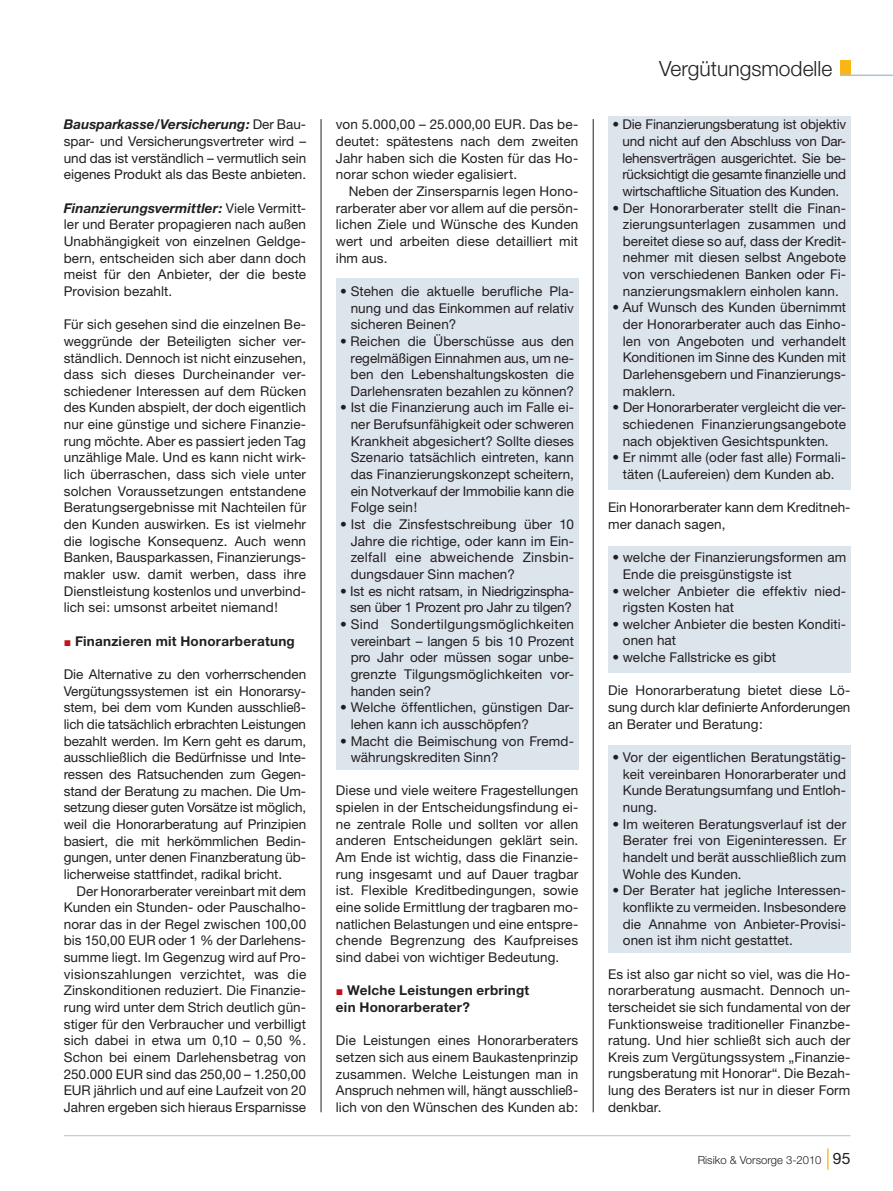
<style>
.page{position:relative;width:893px;height:1191px;background:#fff}
.page>*{position:absolute;margin:0;border:0;box-sizing:border-box;transform-origin:0 0}
.t1{font:300 21px "Helvetica Neue";color:#231f20}
.t2{font:13.5px/16.6px "Helvetica Neue";letter-spacing:.01em;color:#231f20;text-align:justify}
.t3{font:700 13.5px/16.8px "Helvetica Neue";letter-spacing:.02em;color:#231f20}
.t4{font:13.5px/16.6px "Helvetica Neue";letter-spacing:-.015em;color:#231f20;text-align:right}
.t5{font:300 11.25px "Helvetica Neue";color:#231f20}
.s1{font-weight:700;font-style:italic}
.s2{font-family:"BB Sonderzeichen";font-weight:400;color:#c4121a}
.s3{font-weight:400;font-size:15.75px}
</style>
<div class="page">
<hr style="left:64px;top:1135px;width:786px;height:1px;background:#b0c2d2">
<svg style="left:827px;top:1148px;width:1px;height:21px"></svg>
<div style="left:608px;top:745px;width:242px;height:207px;background:#dce4ec"></div>
<div style="left:608px;top:116px;width:242px;height:373px;background:#dce4ec"></div>
<div style="left:608px;top:546px;width:242px;height:127px;background:#dce4ec"></div>
<div style="left:336px;top:278px;width:242px;height:492px;background:#dce4ec"></div>
<div style="left:840px;top:60px;width:10px;height:15px;background:#f9b614"></div>
<hr style="left:840px;top:75px;width:53px;height:1px;background:#b0c2d2">
<hr style="left:321px;top:119px;width:1px;height:993px;background:#231f20">
<hr style="left:593px;top:119px;width:1px;height:993px;background:#231f20">
<p class="t2" style="left:64px;top:117px;width:244px"><span class="s1">Bausparkasse/Versicherung:</span> Der Bau&shy;spar- und Versicherungsvertreter wird – und das ist verständlich – vermutlich sein eigenes Produkt als das Beste anbieten.</p>
<p class="t2" style="left:64px;top:201px;width:244px"><span class="s1">Finanzierungsvermittler:</span> Viele Vermitt&shy;ler und Berater propagieren nach außen Unabhängigkeit von einzelnen Geldge&shy;bern, entscheiden sich aber dann doch meist für den Anbieter, der die beste Provision bezahlt.</p>
<p class="t2" style="left:64px;top:317px;width:244px">Für sich gesehen sind die einzelnen Be&shy;weggründe der Beteiligten sicher ver&shy;ständlich. Dennoch ist nicht einzusehen, dass sich dieses Durcheinander ver&shy;schiedener Interessen auf dem Rücken des Kunden abspielt, der doch eigentlich nur eine günstige und sichere Finanzie&shy;rung möchte. Aber es passiert jeden Tag unzählige Male. Und es kann nicht wirk&shy;lich überraschen, dass sich viele unter solchen Voraussetzungen entstandene Beratungsergebnisse mit Nachteilen für den Kunden auswirken. Es ist vielmehr die logische Konsequenz. Auch wenn Banken, Bausparkassen, Finanzierungs&shy;makler usw. damit werben, dass ihre Dienstleistung kostenlos und unverbind&shy;lich sei: umsonst arbeitet niemand!</p>
<p class="t3" style="left:64px;top:633px;width:233px"><span class="s2">J</span> Finanzieren mit Honorarberatung</p>
<p class="t2" style="left:64px;top:667px;width:244px">Die Alternative zu den vorherrschenden Vergütungssystemen ist ein Honorarsy&shy;stem, bei dem vom Kunden ausschließ&shy;lich die tatsächlich erbrachten Leistungen bezahlt werden. Im Kern geht es darum, ausschließlich die Bedürfnisse und Inte&shy;ressen des Ratsuchenden zum Gegen&shy;stand der Beratung zu machen. Die Um&shy;setzung dieser guten Vorsätze ist möglich, weil die Honorarberatung auf Prinzipien basiert, die mit herkömmlichen Bedin&shy;gungen, unter denen Finanzberatung üb&shy;licherweise stattfindet, radikal bricht.</p>
<p class="t2" style="left:64px;top:883px;width:244px;text-indent:13px">Der Honorarberater vereinbart mit dem Kunden ein Stunden- oder Pauschalho&shy;norar das in der Regel zwischen 100,00 bis 150,00 EUR oder 1 % der Darlehens&shy;summe liegt. Im Gegenzug wird auf Pro&shy;visionszahlungen verzichtet, was die Zinskonditionen reduziert. Die Finanzie&shy;rung wird unter dem Strich deutlich gün&shy;stiger für den Verbraucher und verbilligt sich dabei in etwa um 0,10 – 0,50 %.<br>Schon bei einem Darlehensbetrag von 250.000 EUR sind das 250,00 – 1.250,00<br>EUR jährlich und auf eine Laufzeit von 20<br>Jahren ergeben sich hieraus Ersparnisse</p>
<p class="t2" style="left:336px;top:118px;width:244px">von 5.000,00 – 25.000,00 EUR. Das be&shy;deutet: spätestens nach dem zweiten Jahr haben sich die Kosten für das Ho&shy;norar schon wieder egalisiert.</p>
<p class="t2" style="left:336px;top:184px;width:244px;text-indent:13px">Neben der Zinsersparnis legen Hono&shy;rarberater aber vor allem auf die persön&shy;lichen Ziele und Wünsche des Kunden wert und arbeiten diese detailliert mit ihm aus.</p>
<p class="t2" style="left:351px;top:284px;width:225px;text-indent:-11px">• Stehen die aktuelle berufliche Pla&shy;nung und das Einkommen auf relativ sicheren Beinen?</p>
<p class="t2" style="left:351px;top:334px;width:225px;text-indent:-10px">• Reichen die Überschüsse aus den regelmäßigen Einnahmen aus, um ne&shy;ben den Lebenshaltungskosten die Darlehensraten bezahlen zu können?</p>
<p class="t2" style="left:351px;top:401px;width:225px;text-indent:-11px">• Ist die Finanzierung auch im Falle ei&shy;ner Berufsunfähigkeit oder schweren Krankheit abgesichert? Sollte dieses Szenario tatsächlich eintreten, kann das Finanzierungskonzept scheitern, ein Notverkauf der Immobilie kann die Folge sein!</p>
<p class="t2" style="left:351px;top:517px;width:225px;text-indent:-11px">• Ist die Zinsfestschreibung über 10<br>Jahre die richtige, oder kann im Ein&shy;zelfall eine abweichende Zinsbin&shy;dungsdauer Sinn machen?</p>
<p class="t4" style="left:340px;top:584px;width:235px">• Ist es nicht ratsam, in Niedrigzinspha&shy;sen über 1 Prozent pro Jahr zu tilgen?</p>
<p class="t2" style="left:351px;top:617px;width:225px;text-indent:-11px">• Sind Sondertilgungsmöglichkeiten vereinbart – langen 5 bis 10 Prozent pro Jahr oder müssen sogar unbe&shy;grenzte Til gungsmöglichkeiten vor&shy;handen sein?</p>
<p class="t2" style="left:351px;top:700px;width:225px;text-indent:-11px">• Welche öffentlichen, günstigen Dar&shy;lehen kann ich ausschöpfen?</p>
<p class="t2" style="left:351px;top:733px;width:225px;text-indent:-11px">• Macht die Beimischung von Fremd&shy;währungskrediten Sinn?</p>
<p class="t2" style="left:336px;top:783px;width:244px">Diese und viele weitere Fragestellungen spielen in der Entscheidungsfindung ei&shy;ne zentrale Rolle und sollten vor allen anderen Entscheidungen geklärt sein.<br>Am Ende ist wichtig, dass die Finanzie&shy;rung insgesamt und auf Dauer tragbar ist. Flexible Kreditbedingungen, sowie eine solide Ermittlung der tragbaren mo&shy;natlichen Belastungen und eine entspre&shy;chende Begrenzung des Kaufprei ses sind dabei von wichtiger Bedeutung.</p>
<p class="t3" style="left:336px;top:983px;width:195px"><span class="s2">J</span> Welche Leistungen erbringt ein Honorarberater?</p>
<p class="t2" style="left:336px;top:1033px;width:244px">Die Leistungen eines Honorarberaters setzen sich aus einem Baukastenprinzip zusammen. Welche Leistungen man in Anspruch nehmen will, hängt ausschließ&shy;lich von den Wünschen des Kunden ab:</p>
<h1 class="t1" style="left:659px;top:61px;width:175px">Vergütungsmodelle</h1>
<p class="t2" style="left:622px;top:117px;width:225px;text-indent:-10px">• Die Finanzierungsberatung ist objektiv und nicht auf den Abschluss von Dar&shy;lehensverträgen ausgerichtet. Sie be&shy;rücksichtigt die gesamte finanzielle und wirtschaftliche Situation des Kunden.</p>
<p class="t2" style="left:623px;top:201px;width:225px;text-indent:-11px">• Der Honorarberater stellt die Finan&shy;zierungsunterlagen zusammen und bereitet diese so auf, dass der Kredit&shy;nehmer mit diesen selbst Angebote von verschiedenen Banken oder Fi&shy;nanzierungsmaklern einholen kann.</p>
<p class="t2" style="left:623px;top:301px;width:225px;text-indent:-11px">• Auf Wunsch des Kunden übernimmt der Honorarberater auch das Einho&shy;len von Angeboten und verhandelt Konditionen im Sinne des Kunden mit Darlehensgebern und Finanzierungs&shy;maklern.</p>
<p class="t2" style="left:623px;top:400px;width:225px;text-indent:-10px">• Der Honorarberater vergleicht die ver&shy;schiedenen Finanzierungsangebote nach objektiven Gesichtspunkten.</p>
<p class="t2" style="left:612px;top:450px;width:235px;text-align:center">• Er nimmt alle (oder fast alle) Formali&shy;täten (Laufereien) dem Kunden ab.</p>
<p class="t2" style="left:608px;top:500px;width:244px">Ein Honorarberater kann dem Kreditneh&shy;mer danach sagen,</p>
<p class="t2" style="left:623px;top:550px;width:225px;text-indent:-11px">• welche der Finanzierungsformen am<br>Ende die preisgünstigste ist</p>
<p class="t2" style="left:623px;top:584px;width:225px;text-indent:-11px">• welcher Anbieter die effektiv nied&shy;rigsten Kosten hat</p>
<p class="t2" style="left:623px;top:617px;width:225px;text-indent:-11px">• welcher Anbieter die besten Konditi&shy;onen hat</p>
<p class="t2" style="left:612px;top:650px;width:165px">• welche Fallstricke es gibt</p>
<p class="t2" style="left:608px;top:683px;width:244px">Die Honorarberatung bietet diese Lö&shy;sung durch klar definierte Anforderungen an Berater und Beratung:</p>
<p class="t2" style="left:623px;top:750px;width:225px;text-indent:-11px">• Vor der eigentlichen Beratungstätig&shy;keit ver einbaren Honorarberater und Kunde Beratungsumfang und Entloh&shy;nung.</p>
<p class="t2" style="left:623px;top:817px;width:225px;text-indent:-11px">• Im weiteren Beratungsverlauf ist der Berater frei von Eigeninteressen. Er handelt und berät ausschließlich zum Wohle des Kunden.</p>
<p class="t2" style="left:623px;top:883px;width:225px;text-indent:-11px">• Der Berater hat jegliche Interessen&shy;konflikte zu vermeiden. Insbesondere die Annahme von Anbieter-Provisi&shy;onen ist ihm nicht gestattet.</p>
<p class="t2" style="left:608px;top:966px;width:244px">Es ist also gar nicht so viel, was die Ho&shy;norarberatung ausmacht. Dennoch un&shy;terscheidet sie sich fundamental von der Funktionsweise traditioneller Finanzbe&shy;ratung. Und hier schließt sich auch der Kreis zum Vergütungssystem „Finanzie&shy;rungsberatung mit Honorar“. Die Bezah&shy;lung des Beraters ist nur in dieser Form denkbar.</p>
<p class="t5" style="left:698px;top:1155px;width:154px">Risiko &amp; Vorsorge 3-2010 <span class="s3">95</span></p>
</div>
